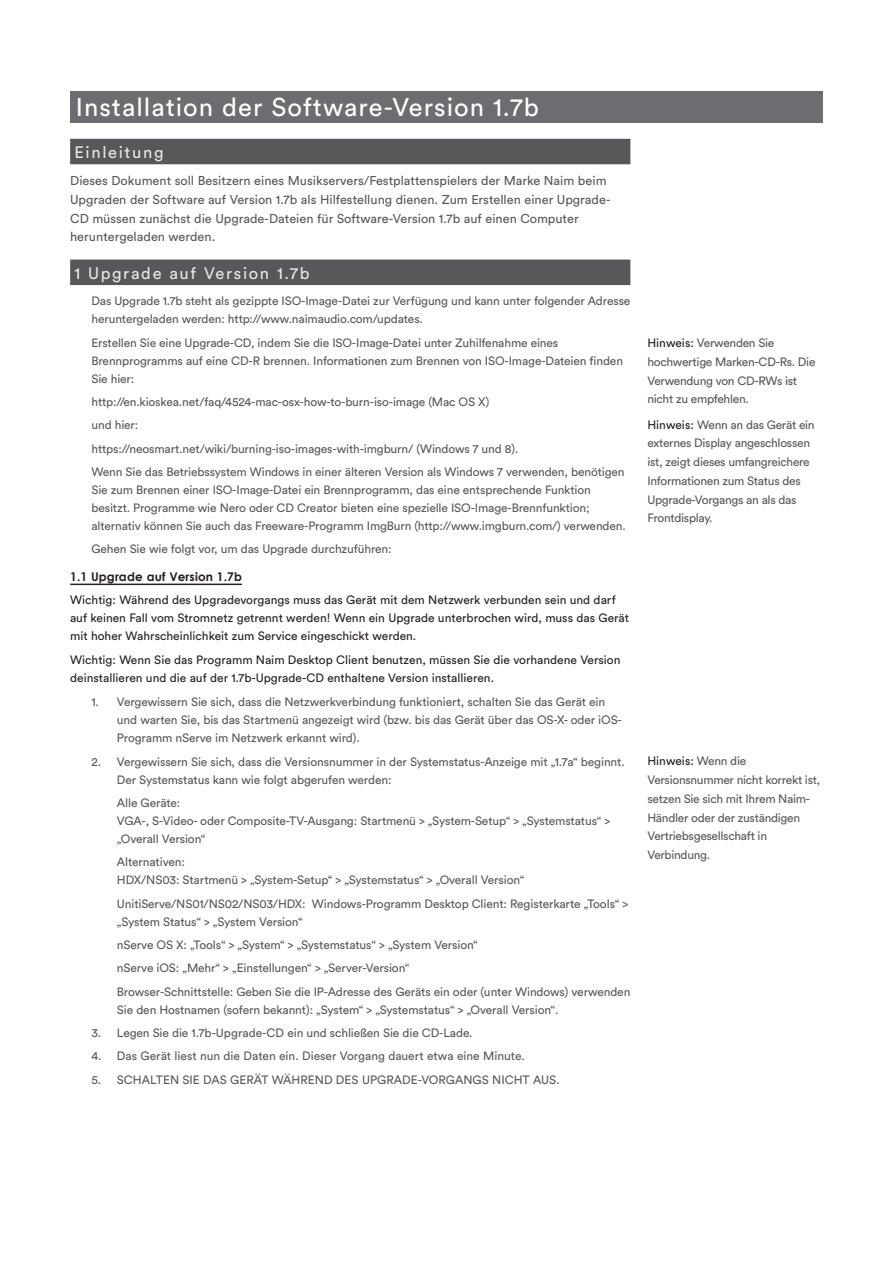
<style>
.page{position:relative;width:893px;height:1263px;background:#fff}
.page>*{position:absolute;margin:0;border:0;box-sizing:border-box;transform-origin:0 0}
.Banner{font:25.5px "Circular Pro";letter-spacing:.04em;color:#fff}
.Bold_headers{font:16.5px "Circular Pro";letter-spacing:.1em;color:#e6e7e9}
.Intro_Text{font:12.75px/18.8px "Circular Pro";color:#57585a}
._2nd_Para{font:12px/18px "Circular Pro";letter-spacing:-.01em;color:#57585a}
.Note{font:12px/18px "Circular Pro";color:#231f20}
.Note-2{font:12px/18.8px "Circular Pro";letter-spacing:-.025em;color:#57585a}
.Third_Section_head{font:700 12px "Century Gothic";letter-spacing:.01em;color:#231f20}
.s1{color:#231f20}
</style>
<div class="page">
<div style="left:70px;top:91px;width:753px;height:32px;background:#6c6d70"></div>
<div style="left:70px;top:139px;width:560px;height:25px;background:#57585a"></div>
<div style="left:70px;top:260px;width:560px;height:25px;background:#57585a"></div>
<hr style="left:70px;top:584px;width:172px;height:1px;background:#231f20">
<p class="Banner" style="left:76px;top:90px;width:465px">Installation der Software-Version 1.7b</p>
<p class="Bold_headers" style="left:74px;top:141px;width:91px">Einleitung</p>
<p class="Intro_Text" style="left:70px;top:171px;width:542px">Dieses Dokument soll Besitzern eines Musikservers/Festplattenspielers der Marke Naim beim Upgraden der Software auf Version 1.7b als Hilfestellung dienen. Zum Erstellen einer Upgrade-CD müssen zunächst die Upgrade-Dateien für Software-Version 1.7b auf einen Computer heruntergeladen werden.</p>
<p class="Bold_headers" style="left:74px;top:262px;width:237px">1 Upgrade auf Version 1.7b</p>
<p class="_2nd_Para" style="left:91px;top:291px;width:540px">Das Upgrade 1.7b steht als gezippte ISO-Image-Datei zur Verfügung und kann unter folgender Adresse heruntergeladen werden: http://www.naimaudio.com/updates.</p>
<p class="_2nd_Para" style="left:91px;top:333px;width:533px">Erstellen Sie eine Upgrade-CD, indem Sie die ISO-Image-Datei unter Zuhilfenahme eines<br>Brennprogramms auf eine CD-R brennen. Informationen zum Brennen von ISO-Image-Dateien finden<br>Sie hier:</p>
<p class="_2nd_Para" style="left:91px;top:392px;width:399px">http://en.kioskea.net/faq/4524-mac-osx-how-to-burn-iso-image (Mac OS X)</p>
<p class="_2nd_Para" style="left:91px;top:415px;width:48px">und hier:</p>
<p class="_2nd_Para" style="left:91px;top:439px;width:428px">https://neosmart.net/wiki/burning-iso-images-with-imgburn/ (Windows 7 und 8).</p>
<p class="_2nd_Para" style="left:91px;top:462px;width:536px">Wenn Sie das Betriebssystem Windows in einer älteren Version als Windows 7 verwenden, benötigen Sie zum Brennen einer ISO-Image-Datei ein Brennprogramm, das eine entsprechende Funktion besitzt. Programme wie Nero oder CD Creator bieten eine spezielle ISO-Image-Brennfunktion; alternativ können Sie auch das Freeware-Programm ImgBurn (http://www.imgburn.com/) verwenden.</p>
<p class="_2nd_Para" style="left:91px;top:539px;width:302px">Gehen Sie wie folgt vor, um das Upgrade durchzuführen:</p>
<p class="Third_Section_head" style="left:70px;top:569px;width:173px">1.1 Upgrade auf Version 1.7b</p>
<p class="Note" style="left:70px;top:590px;width:560px">Wichtig: Während des Upgradevorgangs muss das Gerät mit dem Netzwerk verbunden sein und darf auf keinen Fall vom Stromnetz getrennt werden! Wenn ein Upgrade unterbrochen wird, muss das Gerät mit hoher Wahrscheinlichkeit zum Service eingeschickt werden.</p>
<p class="Note" style="left:70px;top:650px;width:552px">Wichtig: Wenn Sie das Programm Naim Desktop Client benutzen, müssen Sie die vorhandene Version deinstallieren und die auf der 1.7b-Upgrade-CD enthaltene Version installieren.</p>
<p class="_2nd_Para" style="left:117px;top:693px;width:506px;text-indent:-26px">1. Vergewissern Sie sich, dass die Netzwerkverbindung funktioniert, schalten Sie das Gerät ein und warten Sie, bis das Startmenü angezeigt wird (bzw. bis das Gerät über das OS-X- oder iOS-<br>Programm nServe im Netzwerk erkannt wird).</p>
<p class="_2nd_Para" style="left:117px;top:752px;width:509px;text-indent:-26px">2. Vergewissern Sie sich, dass die Versionsnummer in der Systemstatus-Anzeige mit „1.7a“ beginnt.<br>Der Systemstatus kann wie folgt abgerufen werden:</p>
<p class="_2nd_Para" style="left:117px;top:793px;width:495px">Alle Geräte:<br>VGA-, S-Video- oder Composite-TV-Ausgang: Startmenü &gt; „System-Setup“ &gt; „Systemstatus“ &gt; „Overall Version“</p>
<p class="_2nd_Para" style="left:117px;top:853px;width:409px">Alternativen:<br>HDX/NS03: Startmenü &gt; „System-Setup“ &gt; „Systemstatus“ &gt; „Overall Version“</p>
<p class="_2nd_Para" style="left:117px;top:894px;width:513px">UnitiServe/NS01/NS02/NS03/HDX: Windows-Programm Desktop Client: Registerkarte „Tools“ &gt; „System Status“ &gt; „System Version“</p>
<p class="_2nd_Para" style="left:117px;top:935px;width:362px">nServe OS X: „Tools“ &gt; „System“ &gt; „Systemstatus“ &gt; „System Version“</p>
<p class="_2nd_Para" style="left:117px;top:959px;width:294px">nServe iOS: „Mehr“ &gt; „Einstellungen“ &gt; „Server-Version“</p>
<p class="_2nd_Para" style="left:117px;top:982px;width:515px">Browser-Schnittstelle: Geben Sie die IP-Adresse des Geräts ein oder (unter Windows) verwenden<br>Sie den Hostnamen (sofern bekannt): „System“ &gt; „Systemstatus“ &gt; „Overall Version“.</p>
<p class="_2nd_Para" style="left:91px;top:1023px;width:383px">3. Legen Sie die 1.7b-Upgrade-CD ein und schließen Sie die CD-Lade.</p>
<p class="_2nd_Para" style="left:91px;top:1046px;width:435px">4. Das Gerät liest nun die Daten ein. Dieser Vorgang dauert etwa eine Minute.</p>
<p class="_2nd_Para" style="left:91px;top:1070px;width:470px">5. SCHALTEN SIE DAS GERÄT WÄHREND DES UPGRADE-VORGANGS NICHT AUS.</p>
<p class="Note-2" style="left:647px;top:333px;width:170px"><span class="s1">Hinweis:</span> Verwenden Sie hochwertige Marken-CD-Rs. Die<br>Verwendung von CD-RWs ist nicht zu empfehlen.</p>
<p class="Note-2" style="left:647px;top:414px;width:169px"><span class="s1">Hinweis:</span> Wenn an das Gerät ein externes Display angeschlossen ist, zeigt dieses umfangreichere<br>Informationen zum Status des<br>Upgrade-Vorgangs an als das<br>Frontdisplay.</p>
<p class="Note-2" style="left:647px;top:751px;width:174px"><span class="s1">Hinweis:</span> Wenn die<br>Versionsnummer nicht korrekt ist, setzen Sie sich mit Ihrem Naim-<br>Händler oder der zuständigen<br>Vertriebsgesellschaft in<br>Verbindung.</p>
</div>
